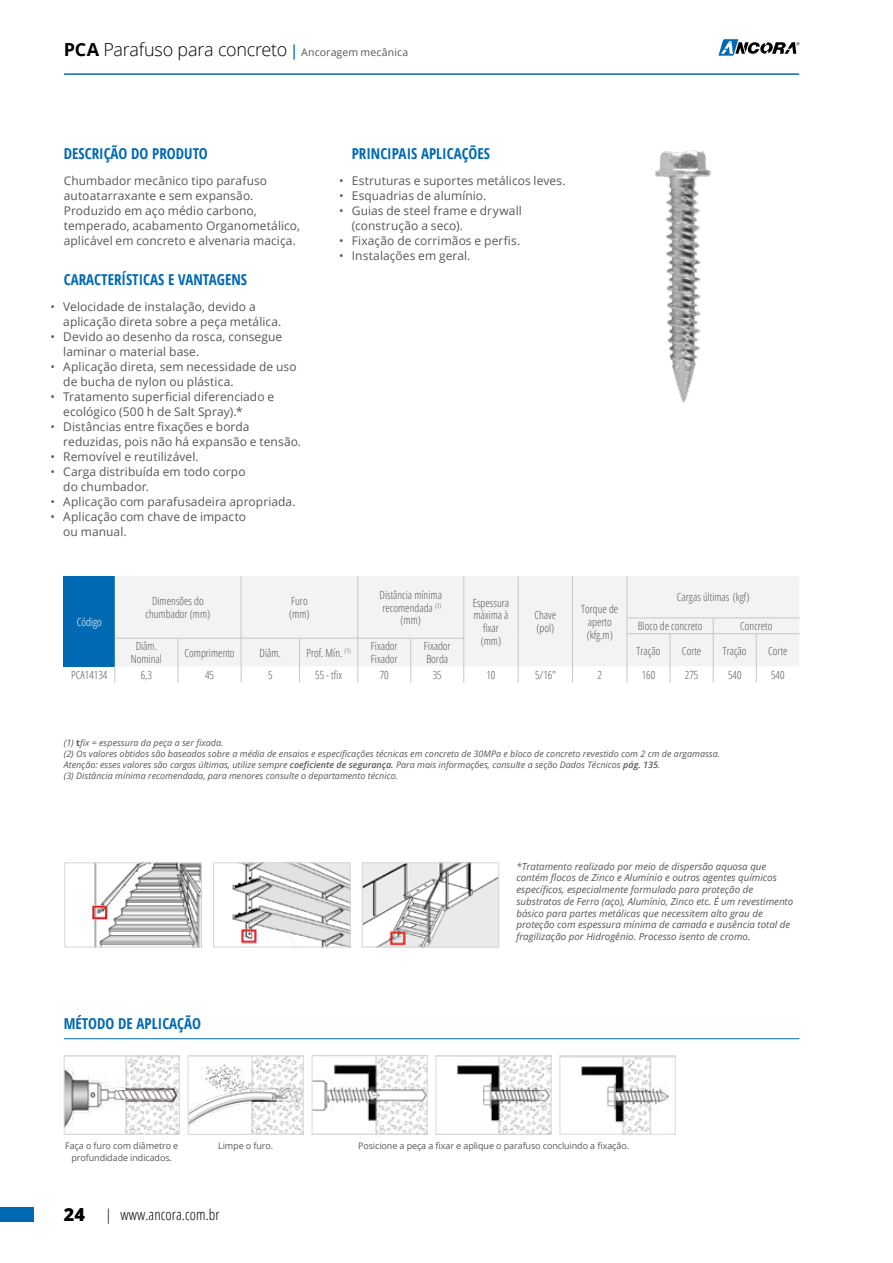
<style>
.page{position:relative;width:893px;height:1263px;background:#fff}
.page>*{position:absolute;margin:0;border:0;box-sizing:border-box;transform-origin:0 0}
.t1{font:300 18px "Open Sans";letter-spacing:-.015em;color:#000}
.t2{font:700 condensed 15px "Open Sans";color:#0069b4}
.t3{font:300 condensed 15px "Open Sans";letter-spacing:.005em;color:#000}
.t4{font:12px/15px "Open Sans";letter-spacing:.005em;color:#575756}
.t5{font:300 condensed 11.25px/12.8px "Open Sans";color:#575756;text-align:center}
.t6{font:300 condensed 11.25px "Open Sans";color:#fff}
.t7{font:italic 9.75px/11.7px "Open Sans";color:#575756}
.t8{font:italic 9px/10.8px "Open Sans";color:#575756}
.t9{font:9px/12px "Open Sans";letter-spacing:-.01em;color:#585756;text-align:center}
.s1{font-weight:700}
.s2{font-weight:600;font-size:15px;color:#0069b4}
.s3{font-weight:400;font-size:10.5px;color:#575756}
.s4{font-weight:700;font-style:normal}
.s5{font-weight:600}
.s6{font-weight:800;font-stretch:normal;font-size:18px}
.s7{font-stretch:normal}
</style>
<div class="page">
<div style="left:0;top:1207px;width:34px;height:14px;background:#0069b4"></div>
<hr style="left:65px;top:73px;width:734px;height:2px;background:#0069b4">
<svg style="left:718px;top:39px;width:81px;height:17px"></svg>
<img style="left:92px;top:864px;width:108px;height:81px">
<div style="left:64px;top:862px;width:138px;height:85px;border:1px solid #dadada"></div>
<img style="left:232px;top:864px;width:117px;height:81px">
<div style="left:213px;top:862px;width:138px;height:85px;border:1px solid #dadada"></div>
<img style="left:364px;top:864px;width:133px;height:81px">
<div style="left:362px;top:862px;width:137px;height:85px;border:1px solid #dadada"></div>
<img style="left:66px;top:1057px;width:112px;height:76px">
<div style="left:64px;top:1055px;width:116px;height:80px;border:1px solid #dadada"></div>
<img style="left:190px;top:1057px;width:112px;height:76px">
<div style="left:188px;top:1055px;width:116px;height:80px;border:1px solid #dadada"></div>
<img style="left:314px;top:1057px;width:112px;height:76px">
<div style="left:312px;top:1055px;width:116px;height:80px;border:1px solid #dadada"></div>
<img style="left:456px;top:1057px;width:94px;height:76px">
<div style="left:436px;top:1055px;width:116px;height:80px;border:1px solid #dadada"></div>
<img style="left:561px;top:1057px;width:112px;height:76px">
<div style="left:559px;top:1055px;width:116px;height:80px;border:1px solid #dadada"></div>
<img style="left:655px;top:150px;width:57px;height:253px">
<hr style="left:64px;top:1038px;width:735px;height:1px;background:#0069b4">
<div style="left:64px;top:576px;width:51px;height:91px;background:#0069b4"></div>
<div style="left:115px;top:576px;width:684px;height:90px;background:#f3f3f3"></div>
<hr style="left:241px;top:576px;width:1px;height:42px;background:#c6c6c6">
<hr style="left:358px;top:576px;width:1px;height:42px;background:#c6c6c6">
<hr style="left:463px;top:576px;width:1px;height:42px;background:#c6c6c6">
<hr style="left:518px;top:576px;width:1px;height:42px;background:#c6c6c6">
<hr style="left:572px;top:576px;width:1px;height:42px;background:#c6c6c6">
<hr style="left:627px;top:576px;width:1px;height:42px;background:#c6c6c6">
<hr style="left:627px;top:618px;width:43px;height:1px;background:#c6c6c6">
<hr style="left:670px;top:618px;width:43px;height:1px;background:#c6c6c6">
<hr style="left:713px;top:618px;width:43px;height:1px;background:#c6c6c6">
<hr style="left:756px;top:618px;width:43px;height:1px;background:#c6c6c6">
<hr style="left:627px;top:633px;width:43px;height:1px;background:#c6c6c6">
<hr style="left:670px;top:633px;width:43px;height:1px;background:#c6c6c6">
<hr style="left:713px;top:633px;width:43px;height:1px;background:#c6c6c6">
<hr style="left:756px;top:633px;width:43px;height:1px;background:#c6c6c6">
<hr style="left:115px;top:638px;width:63px;height:1px;background:#c6c6c6">
<hr style="left:178px;top:638px;width:63px;height:1px;background:#c6c6c6">
<hr style="left:241px;top:638px;width:58px;height:1px;background:#c6c6c6">
<hr style="left:299px;top:638px;width:59px;height:1px;background:#c6c6c6">
<hr style="left:358px;top:638px;width:53px;height:1px;background:#c6c6c6">
<hr style="left:411px;top:638px;width:53px;height:1px;background:#c6c6c6">
<svg style="left:115px;top:667px;width:1px;height:16px"></svg>
<svg style="left:178px;top:639px;width:1px;height:44px"></svg>
<svg style="left:241px;top:618px;width:1px;height:65px"></svg>
<svg style="left:299px;top:639px;width:1px;height:44px"></svg>
<svg style="left:358px;top:618px;width:1px;height:65px"></svg>
<svg style="left:411px;top:639px;width:1px;height:44px"></svg>
<svg style="left:463px;top:618px;width:1px;height:65px"></svg>
<svg style="left:518px;top:618px;width:1px;height:65px"></svg>
<svg style="left:572px;top:618px;width:1px;height:65px"></svg>
<svg style="left:627px;top:618px;width:1px;height:65px"></svg>
<svg style="left:670px;top:634px;width:1px;height:49px"></svg>
<svg style="left:713px;top:619px;width:1px;height:64px"></svg>
<svg style="left:756px;top:634px;width:1px;height:49px"></svg>
<h1 class="t1" style="left:64px;top:38px;width:346px"><span class="s1">PCA</span> Parafuso para concreto <span class="s2">|</span> <span class="s3">Ancoragem mecânica</span></h1>
<p class="t2" style="left:64px;top:143px;width:146px">DESCRIÇÃO DO PRODUTO</p>
<p class="t4" style="left:64px;top:172px;width:238px">Chumbador mecânico tipo parafuso autoatarraxante e sem expansão.<br>Produzido em aço médio carbono, temperado, acabamento Organometálico, aplicável em concreto e alvenaria maciça.</p>
<p class="t2" style="left:64px;top:269px;width:185px">CARACTERÍSTICAS E VANTAGENS</p>
<p class="t4" style="left:63px;top:299px;width:220px;text-indent:-13px">• Velocidade de instalação, devido a aplicação direta sobre a peça metálica.</p>
<p class="t4" style="left:63px;top:329px;width:221px;text-indent:-13px">• Devido ao desenho da rosca, consegue laminar o material base.</p>
<p class="t4" style="left:63px;top:359px;width:235px;text-indent:-13px">• Aplicação direta, sem necessidade de uso de bucha de nylon ou plástica.</p>
<p class="t4" style="left:63px;top:389px;width:212px;text-indent:-13px">• Tratamento superficial diferenciado e ecológico (500 h de Salt Spray).*</p>
<p class="t4" style="left:63px;top:419px;width:239px;text-indent:-13px">• Distâncias entre fixações e borda reduzidas, pois não há expansão e tensão.</p>
<p class="t4" style="left:51px;top:449px;width:150px">• Removível e reutilizável.</p>
<p class="t4" style="left:63px;top:464px;width:184px;text-indent:-13px">• Carga distribuída em todo corpo do chumbador.</p>
<p class="t4" style="left:51px;top:494px;width:247px">• Aplicação com parafusadeira apropriada.</p>
<p class="t4" style="left:63px;top:509px;width:184px;text-indent:-13px">• Aplicação com chave de impacto ou manual.</p>
<p class="t2" style="left:352px;top:143px;width:140px">PRINCIPAIS APLICAÇÕES</p>
<p class="t4" style="left:339px;top:172px;width:228px">• Estruturas e suportes metálicos leves.</p>
<p class="t4" style="left:339px;top:187px;width:149px">• Esquadrias de alumínio.</p>
<p class="t4" style="left:352px;top:202px;width:171px;text-indent:-13px">• Guias de steel frame e drywall (construção a seco).</p>
<p class="t4" style="left:339px;top:232px;width:183px">• Fixação de corrimãos e perfis.</p>
<p class="t4" style="left:339px;top:247px;width:133px">• Instalações em geral.</p>
<p class="t6" style="left:77px;top:614px;width:27px">Código</p>
<p class="t5" style="left:146px;top:594px;width:66px">Dimensões do chumbador (mm)</p>
<p class="t5" style="left:289px;top:594px;width:22px;text-align:left">Furo (mm)</p>
<p class="t5" style="left:380px;top:588px;width:64px">Distância mínima recomendada <sup>(3) </sup>(mm)</p>
<p class="t5" style="left:473px;top:596px;width:38px">Espessura máxima à fixar (mm)</p>
<p class="t5" style="left:131px;top:640px;width:33px">Diâm.<br>Nominal</p>
<p class="t5" style="left:184px;top:646px;width:52px">Comprimento</p>
<p class="t5" style="left:260px;top:646px;width:23px">Diâm.</p>
<p class="t5" style="left:306px;top:646px;width:46px">Prof. Mín. <sup>(1)</sup></p>
<p class="t5" style="left:371px;top:640px;width:28px;text-align:left">Fixador<br>Fixador</p>
<p class="t5" style="left:424px;top:640px;width:28px;text-align:left">Fixador<br>Borda</p>
<p class="t5" style="left:534px;top:609px;width:23px;text-align:left">Chave (pol)</p>
<p class="t5" style="left:581px;top:602px;width:39px">Torque de aperto (kfg.m)</p>
<p class="t5" style="left:677px;top:590px;width:74px">Cargas últimas (kgf)</p>
<p class="t5" style="left:638px;top:619px;width:66px">Bloco de concreto</p>
<p class="t5" style="left:740px;top:619px;width:34px">Concreto</p>
<p class="t5" style="left:637px;top:644px;width:25px">Tração</p>
<p class="t5" style="left:682px;top:644px;width:21px">Corte</p>
<p class="t5" style="left:723px;top:644px;width:25px">Tração</p>
<p class="t5" style="left:768px;top:644px;width:21px">Corte</p>
<p class="t5" style="left:71px;top:668px;width:38px">PCA14134</p>
<p class="t5" style="left:141px;top:668px;width:13px">6,3</p>
<p class="t5" style="left:205px;top:668px;width:10px">45</p>
<p class="t5" style="left:268px;top:668px;width:6px">5</p>
<p class="t5" style="left:315px;top:668px;width:28px">55 - tfix</p>
<p class="t5" style="left:380px;top:668px;width:10px">70</p>
<p class="t5" style="left:433px;top:668px;width:10px">35</p>
<p class="t5" style="left:486px;top:668px;width:10px">10</p>
<p class="t5" style="left:535px;top:668px;width:22px">5/16”</p>
<p class="t5" style="left:597px;top:668px;width:6px">2</p>
<p class="t5" style="left:642px;top:668px;width:15px">160</p>
<p class="t5" style="left:685px;top:668px;width:15px">275</p>
<p class="t5" style="left:728px;top:668px;width:15px">540</p>
<p class="t5" style="left:771px;top:668px;width:15px">540</p>
<p class="t8" style="left:64px;top:737px;width:658px">(1) <span class="s4">t</span>fix = espessura da peça a ser fixada.<br>(2) Os valores obtidos são baseados sobre a média de ensaios e especificações técnicas em concreto de 30MPa e bloco de concreto revestido com 2 cm de argamassa.<br>Atenção: esses valores são cargas últimas, utilize sempre <span class="s5">coeficiente de segurança.</span> Para mais informações, consulte a seção Dados Técnicos <span class="s5">pág. 135</span>.<br>(3) Distância mínima recomendada, para menores consulte o departamento técnico.</p>
<p class="t2" style="left:64px;top:1013px;width:139px">MÉTODO DE APLICAÇÃO</p>
<p class="t7" style="left:516px;top:860px;width:278px">*Tratamento realizado por meio de dispersão aquosa que contém flocos de Zinco e Alumínio e outros agentes químicos específicos, especialmente formulado para proteção de substratos de Ferro (aço), Alumínio, Zinco etc. É um revestimento básico para partes metálicas que necessitem alto grau de proteção com espessura mínima de camada e ausência total de fragilização por Hidrogênio. Processo isento de cromo.</p>
<p class="t9" style="left:65px;top:1140px;width:115px">Faça o furo com diâmetro e profundidade indicados.</p>
<p class="t9" style="left:218px;top:1140px;width:56px">Limpe o furo.</p>
<p class="t9" style="left:358px;top:1140px;width:272px">Posicione a peça a fixar e aplique o parafuso concluindo a fixação.</p>
<p class="t3" style="left:64px;top:1204px;width:157px"><span class="s6">24</span> <span class="s7">|</span> www.ancora.com.br</p>
</div>
